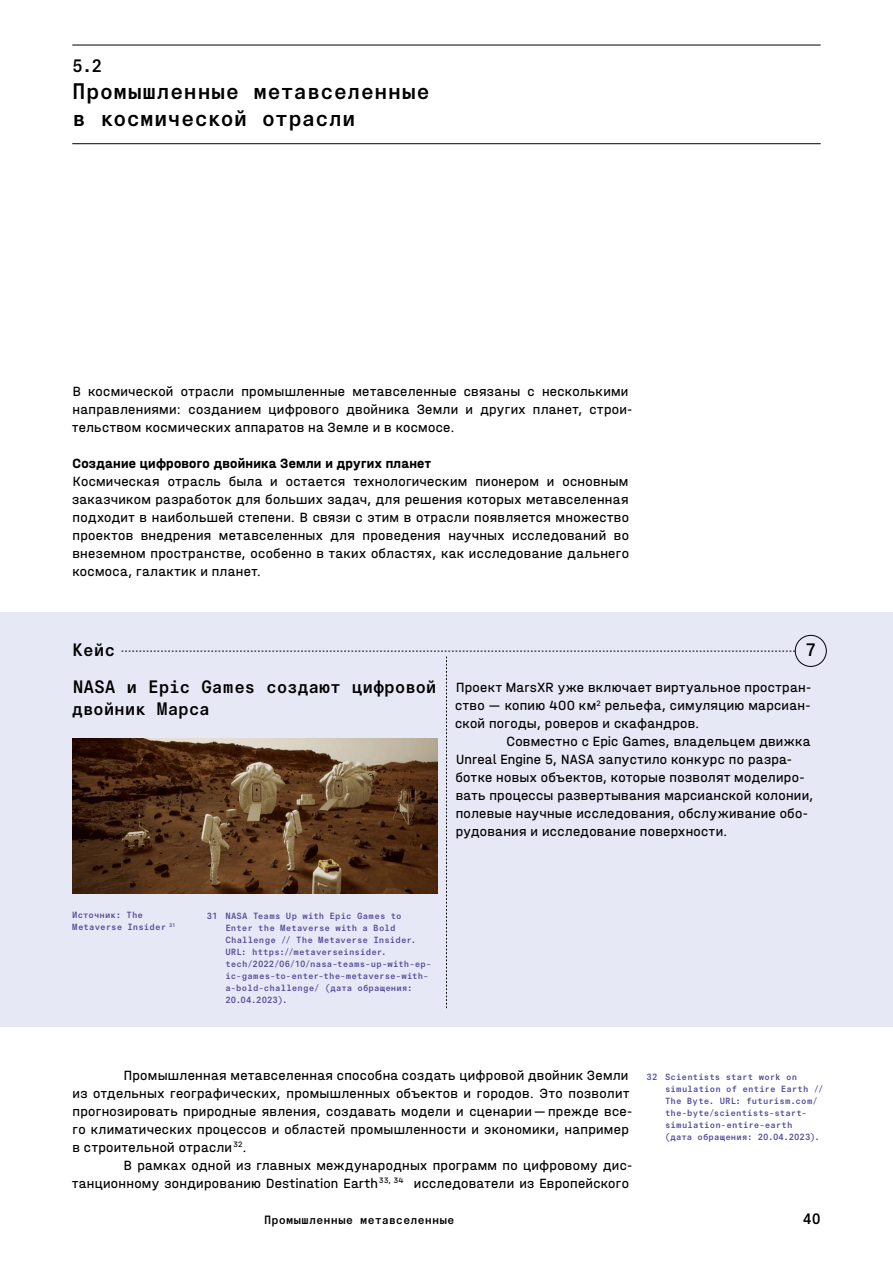
<style>
.page{position:relative;width:893px;height:1263px;background:#fff}
.page>*{position:absolute;margin:0;border:0;box-sizing:border-box;transform-origin:0 0}
.t1{font:22.5px/27px "Signal Mono";letter-spacing:.005em;color:#000}
.t2{font:18px/22.5px "Signal Mono";letter-spacing:-.01em;color:#000}
.t3{font:15px "Signal Mono";color:#000}
.t4{font:14.1px/18px "Halvar Mittel CY";letter-spacing:.02em;color:#000}
.t5{font:700 14.1px "Halvar Mittel CY";letter-spacing:.015em;color:#000}
.t6{font:12px "Signal Mono";letter-spacing:.01em;color:#000}
.t7{font:9px/12px "Signal Mono";letter-spacing:.015em;color:#4e4a99}
</style>
<div class="page">
<div style="left:0;top:612px;width:893px;height:414px;background:#e7e8f6"></div>
<img style="left:72px;top:738px;width:49px;height:156px">
<hr style="left:72px;top:45px;width:749px;height:1px;background:#000">
<hr style="left:72px;top:143px;width:749px;height:1px;background:#000">
<div style="left:795px;top:635px;width:32px;height:32px;border:1px solid #000;border-radius:50%"></div>
<svg style="left:121px;top:651px;width:674px;height:357px"></svg>
<p class="t2" style="left:72px;top:55px;width:32px">5.2</p>
<h1 class="t1" style="left:72px;top:78px;width:359px">Промышленные метавселенные в космической отрасли</h1>
<p class="t4" style="left:72px;top:382px;width:562px">В космической отрасли промышленные метавселенные связаны с несколькими направлениями: созданием цифрового двойника Земли и других планет, строи&shy;тельством космических аппаратов на Земле и в космосе.</p>
<p class="t5" style="left:72px;top:455px;width:360px">Создание цифрового двойника Земли и других планет</p>
<p class="t4" style="left:72px;top:472px;width:558px;text-align:justify">Космическая отрасль была и остается технологическим пионером и основным заказчиком разработок для больших задач, для решения которых метавселенная подходит в наибольшей степени. В связи с этим в отрасли появляется множество проектов внедрения метавселенных для проведения научных исследований во внеземном пространстве, особенно в таких областях, как исследование дальнего космоса, галактик и планет.</p>
<p class="t2" style="left:72px;top:639px;width:44px">Кейс</p>
<p class="t2" style="left:806px;top:639px;width:12px">7</p>
<p class="t2" style="left:72px;top:675px;width:366px">NASA и Epic Games создают цифровой двойник Марса</p>
<p class="t4" style="left:455px;top:678px;width:358px;text-align:justify">Проект MarsXR уже включает виртуальное простран&shy;ство — копию 400 км<sup>2</sup> рельефа, симуляцию марсиан&shy;ской погоды, роверов и скафандров.</p>
<p class="t4" style="left:455px;top:732px;width:360px;text-indent:51px">Совместно с Epic Games, владельцем движка Unreal Engine 5, NASA запустило конкурс по разра&shy;ботке новых объектов, которые позволят моделиро&shy;вать процессы развертывания марсианской колонии, полевые научные исследования, обслуживание обо&shy;рудования и исследование поверхности.</p>
<p class="t7" style="left:72px;top:909px;width:105px">Источник: The<br>Metaverse Insider <sup>31</sup></p>
<p class="t7" style="left:225px;top:909px;width:208px;text-indent:-18px">31 NASA Teams Up with Epic Games to<br>Enter the Metaverse with a Bold Challenge // The Metaverse Insider.<br>URL: https://metaverseinsider. tech/2022/06/10/nasa-teams-up-with-ep&shy;ic-games-to-enter-the-metaverse-with&shy;a-bold-challenge/ (дата обращения:<br>20.04.2023).</p>
<p class="t4" style="left:73px;top:1066px;width:561px;text-indent:51px">Промышленная метавселенная способна создать цифровой двойник Земли из отдельных географических, промышленных объектов и городов. Это позволит прогнозировать природные явления, создавать модели и сценарии — прежде все&shy;го климатических процессов и областей промышленности и экономики, например в строительной отрасли <sup>32</sup>.</p>
<p class="t4" style="left:72px;top:1156px;width:562px;text-align:right">В рамках одной из главных международных программ по цифровому дис&shy;танционному зондированию Destination Earth <sup>33,</sup> <sup>34</sup> исследователи из Европейского</p>
<p class="t7" style="left:665px;top:1071px;width:160px;text-indent:-18px">32 Scientists start work on simulation of entire Earth //<br>The Byte. URL: futurism.com/ the-byte/scientists-start&shy;simulation-entire-earth<br>(дата обращения: 20.04.2023).</p>
<p class="t6" style="left:264px;top:1212px;width:192px">Промышленные метавселенные</p>
<p class="t3" style="left:803px;top:1208px;width:19px">40</p>
</div>
